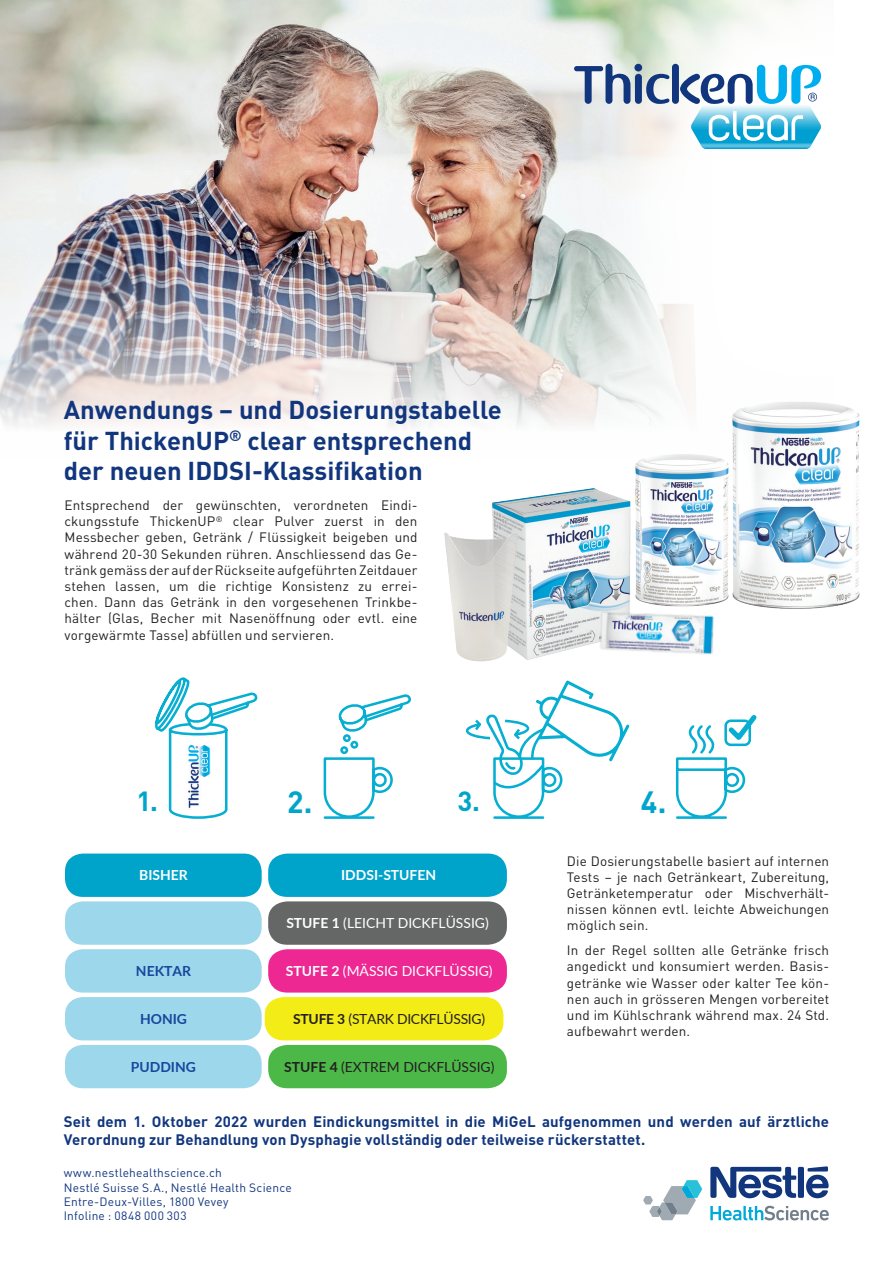
<style>
.page{position:relative;width:893px;height:1263px;background:#fff}
.page>*{position:absolute;margin:0;border:0;box-sizing:border-box;transform-origin:0 0}
.t1{font:700 30.45px "DIN";color:#00a5cb}
.t2{font:700 27.3px "DIN";color:#00a5cb}
.t3{font:700 25.5px/30.8px "DIN";color:#11367e}
.t4{font:700 15px/18px "DIN";letter-spacing:.01em;color:#11367e}
.t5{font:13.95px "Lato";color:#fff}
.t6{font:13.95px "Lato";color:#231f20}
.t7{font:13.95px "Lato";letter-spacing:-.02em;color:#231f20}
.t8{font:700 13.95px "Lato";color:#fff}
.t9{font:700 13.95px "Lato";color:#18469d}
.t10{font:13.5px/16.2px "DIN";letter-spacing:.01em;color:#231f20;text-align:justify}
.t11{font:12px/14.4px "DIN";letter-spacing:.015em;color:#11367e}
.s1{font-weight:700}
</style>
<div class="page">
<img style="left:0;top:0;width:600px;height:426px">
<svg style="left:600px;top:0;width:222px;height:420px"></svg>
<img style="left:635px;top:454px;width:87px;height:153px">
<img style="left:722px;top:393px;width:138px;height:216px">
<img style="left:492px;top:488px;width:138px;height:172px">
<svg style="left:155px;top:677px;width:103px;height:142px"></svg>
<svg style="left:323px;top:695px;width:88px;height:124px"></svg>
<svg style="left:466px;top:681px;width:163px;height:138px"></svg>
<svg style="left:675px;top:715px;width:82px;height:104px"></svg>
<img style="left:186px;top:743px;width:25px;height:66px">
<svg style="left:710px;top:1206px;width:119px;height:14px"></svg>
<svg style="left:710px;top:1166px;width:119px;height:32px"></svg>
<svg style="left:643px;top:1180px;width:59px;height:40px"></svg>
<img style="left:444px;top:529px;width:77px;height:133px">
<div style="left:268px;top:901px;width:239px;height:44px;background:#656666;border-radius:19px"></div>
<div style="left:265px;top:997px;width:238px;height:43px;background:#f4ec17;border-radius:19px"></div>
<div style="left:268px;top:949px;width:239px;height:43px;background:#ed2893;border-radius:19px"></div>
<div style="left:268px;top:1045px;width:239px;height:43px;background:#4cb848;border-radius:19px"></div>
<div style="left:268px;top:853px;width:239px;height:44px;background:#00a4cb;border-radius:19px"></div>
<div style="left:65px;top:853px;width:197px;height:44px;background:#00a4cb;border-radius:18px"></div>
<div style="left:65px;top:901px;width:197px;height:44px;background:#9cd7eb;border-radius:18px"></div>
<div style="left:65px;top:997px;width:197px;height:43px;background:#9cd7eb;border-radius:18px"></div>
<div style="left:65px;top:949px;width:197px;height:43px;background:#9cd7eb;border-radius:18px"></div>
<div style="left:65px;top:1045px;width:197px;height:43px;background:#9cd7eb;border-radius:18px"></div>
<svg style="left:574px;top:64px;width:56px;height:40px"></svg>
<div style="left:634px;top:64px;width:8px;height:7px;background:#11367e;border-radius:50%"></div>
<div style="left:635px;top:74px;width:7px;height:30px;background:#11367e;border-radius:3px"></div>
<div style="left:672px;top:64px;width:7px;height:40px;background:#11367e;border-radius:3px"></div>
<svg style="left:646px;top:74px;width:23px;height:30px"></svg>
<svg style="left:680px;top:65px;width:141px;height:84px"></svg>
<div style="left:600px;top:611px;width:114px;height:44px;background:#231f20;opacity:.2"></div>
<img style="left:601px;top:612px;width:112px;height:41px">
<h3 class="t3" style="left:64px;top:393px;width:439px">Anwendungs – und Dosierungstabelle für ThickenUP<sup>®</sup> clear entsprechend der neuen IDDSI-Klassifikation</h3>
<p class="t10" style="left:65px;top:497px;width:354px">Entsprechend der gewünschten, verordneten Eindi&shy;ckungsstufe ThickenUP<sup>®</sup> clear Pulver zuerst in den Messbecher geben, Getränk / Flüssigkeit beigeben und während 20-30 Sekunden rühren. Anschliessend das Ge&shy;tränk gemäss der auf der Rückseite aufgeführten Zeitdauer stehen lassen, um die richtige Konsistenz zu errei&shy;chen. Dann das Getränk in den vorgesehenen Trinkbe&shy;hälter (Glas, Becher mit Nasenöffnung oder evtl. eine vorgewärmte Tasse) abfüllen und servieren.</p>
<h2 class="t2" style="left:136px;top:783px;width:23px">1.</h2>
<h1 class="t1" style="left:287px;top:782px;width:27px">2.</h1>
<h2 class="t2" style="left:457px;top:783px;width:24px">3.</h2>
<h1 class="t1" style="left:641px;top:782px;width:27px">4.</h1>
<p class="t8" style="left:139px;top:865px;width:50px">BISHER</p>
<p class="t9" style="left:136px;top:960px;width:57px">NEKTAR</p>
<p class="t9" style="left:140px;top:1008px;width:48px">HONIG</p>
<p class="t9" style="left:131px;top:1057px;width:66px">PUDDING</p>
<p class="t8" style="left:341px;top:865px;width:97px">IDDSI-STUFEN</p>
<p class="t5" style="left:286px;top:913px;width:204px"><span class="s1">STUFE 1</span> (LEICHT DICKFLÜSSIG)</p>
<p class="t5" style="left:286px;top:961px;width:208px"><span class="s1">STUFE 2</span> (MÄSSIG DICKFLÜSSIG)</p>
<p class="t7" style="left:293px;top:1009px;width:193px"><span class="s1">STUFE 3</span> (STARK DICKFLÜSSIG)</p>
<p class="t6" style="left:284px;top:1057px;width:212px"><span class="s1">STUFE 4</span> (EXTREM DICKFLÜSSIG)</p>
<p class="t10" style="left:567px;top:853px;width:264px">Die Dosierungstabelle basiert auf internen Tests – je nach Getränkeart, Zubereitung, Getränketemperatur oder Mischverhält&shy;nissen können evtl. leichte Abweichungen möglich sein.</p>
<p class="t10" style="left:567px;top:942px;width:264px">In der Regel sollten alle Getränke frisch angedickt und konsumiert werden. Basis&shy;getränke wie Wasser oder kalter Tee kön&shy;nen auch in grösseren Mengen vorbereitet und im Kühlschrank während max. 24 Std. aufbewahrt werden.</p>
<p class="t4" style="left:64px;top:1112px;width:767px">Seit dem 1. Oktober 2022 wurden Eindickungsmittel in die MiGeL aufgenommen und werden auf ärztliche<br>Verordnung zur Behandlung von Dysphagie vollständig oder teilweise rückerstattet.</p>
<p class="t11" style="left:64px;top:1166px;width:229px">www.nestlehealthscience.ch<br>Nestlé Suisse S.A., Nestlé Health Science<br>Entre-Deux-Villes, 1800 Vevey<br>Infoline : 0848 000 303</p>
</div>
